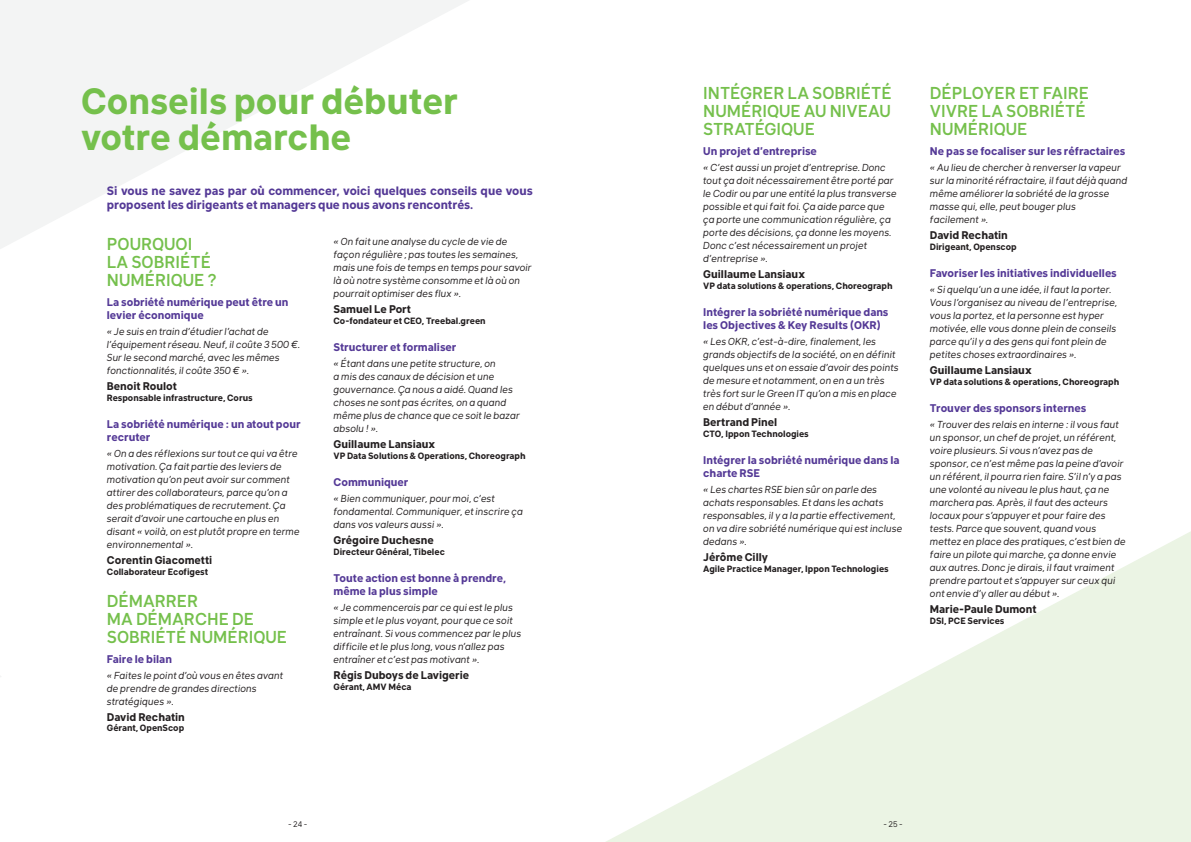
<style>
.page{position:relative;width:1191px;height:842px;background:#fff}
.page>*{position:absolute;margin:0;border:0;box-sizing:border-box;transform-origin:0 0}
.t1{font:700 36px/35.7px "Klima";color:#75c04c}
.t2{font:500 17px/18px "Klima";color:#75c04c}
.t3{font:700 12px/14px "Klima";color:#543996}
.t4{font:700 11px/13px "Klima";color:#543996}
.t5{font:700 11px "Klima";color:#231f20}
.t6{font:italic 10px/13px "Klima";color:#231f20}
.t7{font:700 9px "Klima";color:#231f20}
.t8{font:8px "Klima";color:#231f20}
</style>
<div class="page">
<svg style="left:606px;top:531px;width:585px;height:311px"></svg>
<svg style="left:0;top:0;width:469px;height:249px;fill:#f3f4f4"></svg>
<h1 class="t1" style="left:81px;top:79px;width:378px">Conseils pour débuter votre démarche</h1>
<p class="t3" style="left:107px;top:183px;width:427px">Si vous ne savez pas par où commencer, voici quelques conseils que vous proposent les dirigeants et managers que nous avons rencontrés.</p>
<h2 class="t2" style="left:107px;top:233px;width:112px">POURQUOI<br>LA SOBRIÉTÉ<br>NUMÉRIQUE ?</h2>
<p class="t4" style="left:107px;top:294px;width:183px">La sobriété numérique peut être un levier économique</p>
<p class="t6" style="left:107px;top:324px;width:195px">« Je suis en train d’étudier l’achat de l’équipement réseau. Neuf, il coûte 3 500 €.<br>Sur le second marché, avec les mêmes fonctionnalités, il coûte 350 € ».</p>
<p class="t5" style="left:107px;top:377px;width:72px">Benoit Roulot</p>
<p class="t7" style="left:107px;top:390px;width:147px">Responsable infrastructure, Corus</p>
<p class="t4" style="left:107px;top:416px;width:195px">La sobriété numérique : un atout pour recruter</p>
<p class="t6" style="left:107px;top:446px;width:194px">« On a des réflexions sur tout ce qui va être motivation. Ça fait partie des leviers de motivation qu’on peut avoir sur comment attirer des collaborateurs, parce qu’on a des problématiques de recrutement. Ça serait d’avoir une cartouche en plus en disant « voilà, on est plutôt propre en terme environnemental ».</p>
<p class="t5" style="left:107px;top:550px;width:107px">Corentin Giacometti</p>
<p class="t7" style="left:107px;top:564px;width:103px">Collaborateur Ecofigest</p>
<h2 class="t2" style="left:107px;top:590px;width:182px">DÉMARRER<br>MA DÉMARCHE DE<br>SOBRIÉTÉ NUMÉRIQUE</h2>
<p class="t4" style="left:107px;top:651px;width:67px">Faire le bilan</p>
<p class="t6" style="left:107px;top:667px;width:178px">« Faites le point d’où vous en êtes avant de prendre de grandes directions stratégiques ».</p>
<p class="t5" style="left:107px;top:707px;width:79px">David Rechatin</p>
<p class="t7" style="left:107px;top:720px;width:79px">Gérant, OpenScop</p>
<p class="t6" style="left:333px;top:234px;width:200px">« On fait une analyse du cycle de vie de façon régulière ; pas toutes les semaines, mais une fois de temps en temps pour savoir là où notre système consomme et là où on pourrait optimiser des flux ».</p>
<p class="t5" style="left:333px;top:300px;width:79px">Samuel Le Port</p>
<p class="t7" style="left:333px;top:313px;width:154px">Co-fondateur et CEO, Treebal.green</p>
<p class="t4" style="left:333px;top:339px;width:124px">Structurer et formaliser</p>
<p class="t6" style="left:333px;top:356px;width:188px">« Étant dans une petite structure, on<br>a mis des canaux de décision et une gouvernance. Ça nous a aidé. Quand les choses ne sont pas écrites, on a quand même plus de chance que ce soit le bazar absolu ! ».</p>
<p class="t5" style="left:333px;top:434px;width:103px">Guillaume Lansiaux</p>
<p class="t7" style="left:333px;top:448px;width:194px">VP Data Solutions &amp; Operations, Choreograph</p>
<p class="t4" style="left:333px;top:474px;width:76px">Communiquer</p>
<p class="t6" style="left:333px;top:491px;width:191px">« Bien communiquer, pour moi, c’est fondamental. Communiquer, et inscrire ça dans vos valeurs aussi ».</p>
<p class="t5" style="left:333px;top:530px;width:102px">Grégoire Duchesne</p>
<p class="t7" style="left:333px;top:544px;width:113px">Directeur Général, Tibelec</p>
<p class="t4" style="left:333px;top:570px;width:174px">Toute action est bonne à prendre, même la plus simple</p>
<p class="t6" style="left:333px;top:599px;width:189px">« Je commencerais par ce qui est le plus simple et le plus voyant, pour que ce soit entraînant. Si vous commencez par le plus difficile et le plus long, vous n’allez pas entraîner et c’est pas motivant ».</p>
<p class="t5" style="left:333px;top:665px;width:137px">Régis Duboys de Lavigerie</p>
<p class="t7" style="left:333px;top:678px;width:79px">Gérant, AMV Méca</p>
<h2 class="t2" style="left:703px;top:82px;width:190px;text-align:justify">INTÉGRER LA SOBRIÉTÉ NUMÉRIQUE AU NIVEAU STRATÉGIQUE</h2>
<p class="t4" style="left:703px;top:143px;width:115px">Un projet d’entreprise</p>
<p class="t6" style="left:703px;top:160px;width:195px">« C’est aussi un projet d’entreprise. Donc tout ça doit nécessairement être porté par le Codir ou par une entité la plus transverse possible et qui fait foi. Ça aide parce que ça porte une communication régulière, ça porte des décisions, ça donne les moyens.<br>Donc c’est nécessairement un projet d’entreprise ».</p>
<p class="t5" style="left:703px;top:265px;width:103px">Guillaume Lansiaux</p>
<p class="t7" style="left:703px;top:278px;width:191px">VP data solutions &amp; operations, Choreograph</p>
<p class="t4" style="left:703px;top:304px;width:187px">Intégrer la sobriété numérique dans les Objectives &amp; Key Results (OKR)</p>
<p class="t6" style="left:703px;top:334px;width:197px">« Les OKR, c’est-à-dire, finalement, les grands objectifs de la société, on en définit quelques uns et on essaie d’avoir des points de mesure et notamment, on en a un très très fort sur le Green IT qu’on a mis en place en début d’année ».</p>
<p class="t5" style="left:703px;top:412px;width:76px">Bertrand Pinel</p>
<p class="t7" style="left:703px;top:426px;width:107px">CTO, Ippon Technologies</p>
<p class="t4" style="left:703px;top:452px;width:198px">Intégrer la sobriété numérique dans la charte RSE</p>
<p class="t6" style="left:703px;top:482px;width:201px">« Les chartes RSE bien sûr on parle des achats responsables. Et dans les achats responsables, il y a la partie effectivement, on va dire sobriété numérique qui est incluse dedans ».</p>
<p class="t5" style="left:703px;top:547px;width:66px">Jérôme Cilly</p>
<p class="t7" style="left:703px;top:560px;width:187px">Agile Practice Manager, Ippon Technologies</p>
<h2 class="t2" style="left:930px;top:82px;width:161px">DÉPLOYER ET FAIRE<br>VIVRE LA SOBRIÉTÉ<br>NUMÉRIQUE</h2>
<p class="t4" style="left:930px;top:143px;width:197px">Ne pas se focaliser sur les réfractaires</p>
<p class="t6" style="left:930px;top:160px;width:199px">« Au lieu de chercher à renverser la vapeur sur la minorité réfractaire, il faut déjà quand même améliorer la sobriété de la grosse masse qui, elle, peut bouger plus facilement ».</p>
<p class="t5" style="left:930px;top:226px;width:79px">David Rechatin</p>
<p class="t7" style="left:930px;top:239px;width:88px">Dirigeant, Openscop</p>
<p class="t4" style="left:930px;top:265px;width:188px">Favoriser les initiatives individuelles</p>
<p class="t6" style="left:930px;top:282px;width:189px">« Si quelqu’un a une idée, il faut la porter.<br>Vous l’organisez au niveau de l’entreprise, vous la portez, et la personne est hyper motivée, elle vous donne plein de conseils parce qu’il y a des gens qui font plein de petites choses extraordinaires ».</p>
<p class="t5" style="left:930px;top:360px;width:103px">Guillaume Lansiaux</p>
<p class="t7" style="left:930px;top:374px;width:191px">VP data solutions &amp; operations, Choreograph</p>
<p class="t4" style="left:930px;top:400px;width:158px">Trouver des sponsors internes</p>
<p class="t6" style="left:930px;top:417px;width:197px">« Trouver des relais en interne : il vous faut un sponsor, un chef de projet, un référent, voire plusieurs. Si vous n’avez pas de sponsor, ce n’est même pas la peine d’avoir un référent, il pourra rien faire. S’il n’y a pas une volonté au niveau le plus haut, ça ne marchera pas. Après, il faut des acteurs locaux pour s’appuyer et pour faire des tests. Parce que souvent, quand vous mettez en place des pratiques, c’est bien de faire un pilote qui marche, ça donne envie aux autres. Donc je dirais, il faut vraiment prendre partout et s’appuyer sur ceux qui ont envie d’y aller au début ».</p>
<p class="t5" style="left:930px;top:599px;width:108px">Marie-Paule Dumont</p>
<p class="t7" style="left:930px;top:612px;width:76px">DSI, PCE Services</p>
<p class="t8" style="left:288px;top:817px;width:21px">- 24 -</p>
<p class="t8" style="left:883px;top:817px;width:21px">- 25 -</p>
</div>
